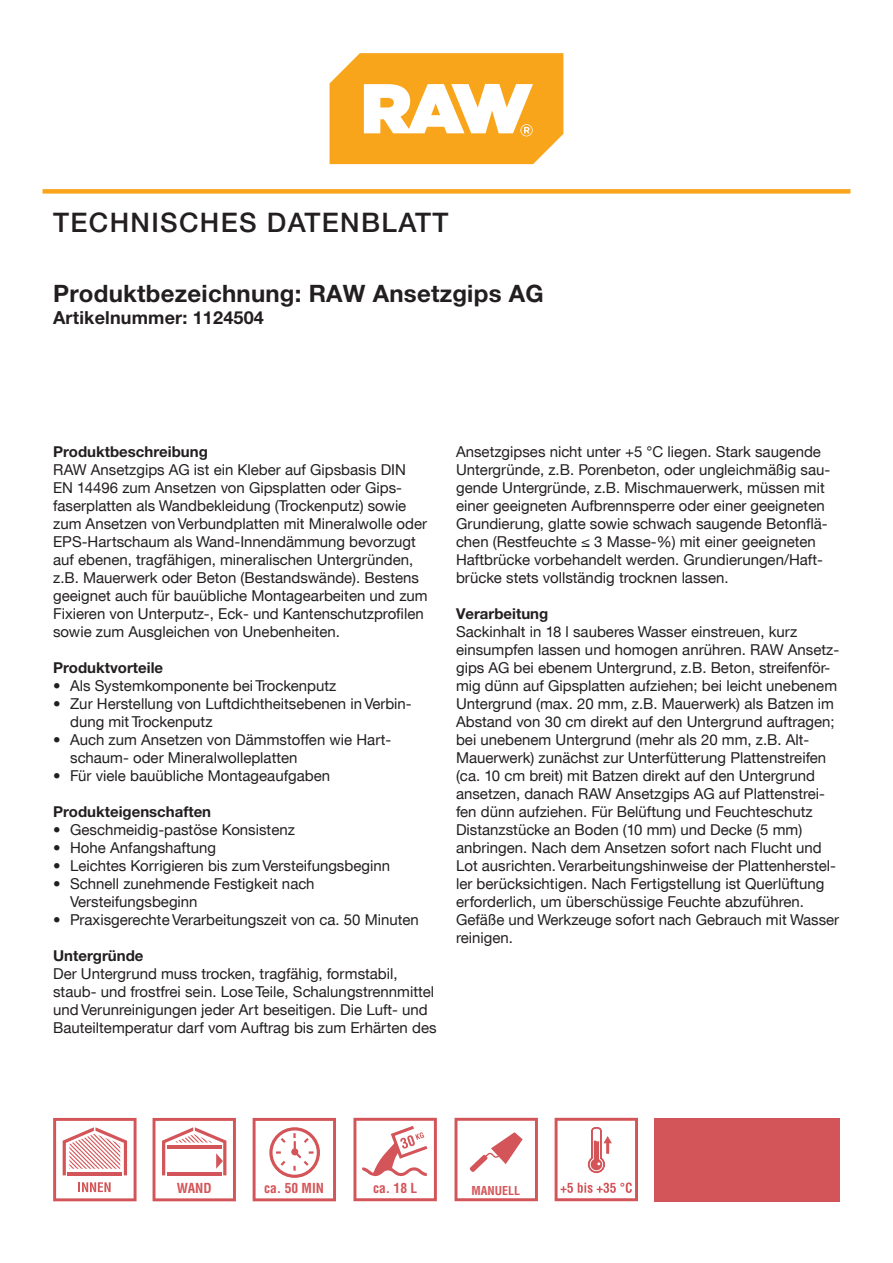
<style>
.page{position:relative;width:893px;height:1263px;background:#fff}
.page>*{position:absolute;margin:0;border:0;box-sizing:border-box;transform-origin:0 0}
.t1{font:500 27px "Helvetica Neue LT Pro";letter-spacing:.05em;color:#231f20}
.t2{font:700 24px "Helvetica Neue LT Pro";letter-spacing:.01em;color:#231f20}
.t3{font:700 18px "Helvetica Neue LT Pro";letter-spacing:.01em;color:#231f20}
.t4{font:15px/18px "Helvetica Neue CE";color:#231f20}
.t5{font:700 15px "Helvetica Neue LT Pro";color:#231f20}
.t6{font:700 condensed 13.5px "Helvetica LT Std";color:#d45559}
.t7{font:700 condensed 12px "Helvetica LT Std";color:#d45559}
</style>
<div class="page">
<svg style="left:330px;top:53px;width:233px;height:111px"></svg>
<div style="left:43px;top:189px;width:807px;height:5px;background:#f9a51b"></div>
<div style="left:655px;top:1118px;width:185px;height:83px;background:#d45559"></div>
<svg style="left:555px;top:1118px;width:83px;height:83px"></svg>
<svg style="left:253px;top:1118px;width:83px;height:83px"></svg>
<div style="left:291px;top:1148px;width:7px;height:7px;background:#d45559;border-radius:50%"></div>
<div style="left:269px;top:1127px;width:51px;height:51px;border:3px solid #d45559;border-radius:50%"></div>
<svg style="left:53px;top:1118px;width:84px;height:83px"></svg>
<svg style="left:153px;top:1118px;width:83px;height:83px"></svg>
<hr style="left:167px;top:1145px;width:55px;height:4px;background:#d45559">
<svg style="left:454px;top:1118px;width:84px;height:83px"></svg>
<svg style="left:353px;top:1118px;width:84px;height:83px"></svg>
<h1 class="t1" style="left:53px;top:206px;width:397px">TECHNISCHES DATENBLATT</h1>
<h2 class="t2" style="left:53px;top:279px;width:492px">Produktbezeichnung: RAW Ansetzgips AG</h2>
<p class="t3" style="left:53px;top:306px;width:212px">Artikelnummer: 1124504</p>
<p class="t5" style="left:53px;top:443px;width:156px">Produktbeschreibung</p>
<p class="t4" style="left:53px;top:461px;width:376px">RAW Ansetzgips AG ist ein Kleber auf Gipsbasis DIN EN 14496 zum Ansetzen von Gipsplatten oder Gips&shy;faserplatten als Wandbekleidung (Trockenputz) sowie zum Ansetzen von Verbundplatten mit Mineralwolle oder EPS-Hartschaum als Wand-Innendämmung bevorzugt auf ebenen, tragfähigen, mineralischen Untergründen, z.B. Mauerwerk oder Beton (Bestandswände). Bestens geeignet auch für bauübliche Montagearbeiten und zum Fixieren von Unterputz-, Eck- und Kantenschutzprofilen sowie zum Ausgleichen von Unebenheiten.</p>
<p class="t5" style="left:53px;top:659px;width:111px">Produktvorteile</p>
<p class="t4" style="left:53px;top:677px;width:285px">• Als Systemkomponente bei Trockenputz</p>
<p class="t4" style="left:70px;top:695px;width:343px;text-indent:-17px">• Zur Herstellung von Luftdichtheitsebenen in Verbin&shy;dung mit Trockenputz</p>
<p class="t4" style="left:70px;top:731px;width:323px;text-indent:-17px">• Auch zum Ansetzen von Dämmstoffen wie Hart&shy;schaum- oder Mineralwolleplatten</p>
<p class="t4" style="left:53px;top:767px;width:278px">• Für viele bauübliche Montageaufgaben</p>
<p class="t5" style="left:53px;top:803px;width:160px">Produkteigenschaften</p>
<p class="t4" style="left:53px;top:821px;width:243px">• Geschmeidig-pastöse Konsistenz</p>
<p class="t4" style="left:53px;top:839px;width:164px">• Hohe Anfangshaftung</p>
<p class="t4" style="left:53px;top:857px;width:338px">• Leichtes Korrigieren bis zum Versteifungsbeginn</p>
<p class="t4" style="left:70px;top:875px;width:246px;text-indent:-17px">• Schnell zunehmende Festigkeit nach<br>Versteifungsbeginn</p>
<p class="t4" style="left:53px;top:911px;width:367px">• Praxisgerechte Verarbeitungszeit von ca. 50 Minuten</p>
<p class="t5" style="left:53px;top:947px;width:92px">Untergründe</p>
<p class="t4" style="left:53px;top:965px;width:385px">Der Untergrund muss trocken, tragfähig, formstabil, staub- und frostfrei sein. Lose Teile, Schalungstrennmittel und Verunreinigungen jeder Art beseitigen. Die Luft- und Bauteiltemperatur darf vom Auftrag bis zum Erhärten des</p>
<p class="t4" style="left:456px;top:443px;width:376px">Ansetzgipses nicht unter +5 °C liegen. Stark saugende Untergründe, z.B. Porenbeton, oder ungleichmäßig sau&shy;gende Untergründe, z.B. Mischmauerwerk, müssen mit einer geeigneten Aufbrennsperre oder einer geeigneten Grundierung, glatte sowie schwach saugende Betonflä&shy;chen (Restfeuchte ≤ 3 Masse-%) mit einer geeigneten Haftbrücke vorbehandelt werden. Grundierungen/Haft&shy;brücke stets vollständig trocknen lassen.</p>
<p class="t5" style="left:456px;top:605px;width:94px">Verarbeitung</p>
<p class="t4" style="left:456px;top:623px;width:385px">Sackinhalt in 18 l sauberes Wasser einstreuen, kurz einsumpfen lassen und homogen anrühren. RAW Ansetz&shy;gips AG bei ebenem Untergrund, z.B. Beton, streifenför&shy;mig dünn auf Gipsplatten aufziehen; bei leicht unebenem Untergrund (max. 20 mm, z.B. Mauerwerk) als Batzen im Abstand von 30 cm direkt auf den Untergrund auftragen; bei unebenem Untergrund (mehr als 20 mm, z.B. Alt-Mauerwerk) zunächst zur Unterfütterung Plattenstreifen (ca. 10 cm breit) mit Batzen direkt auf den Untergrund ansetzen, danach RAW Ansetzgips AG auf Plattenstrei&shy;fen dünn aufziehen. Für Belüftung und Feuchteschutz Distanzstücke an Boden (10 mm) und Decke (5 mm) anbringen. Nach dem Ansetzen sofort nach Flucht und Lot ausrichten. Verarbeitungshinweise der Plattenherstel&shy;ler berücksichtigen. Nach Fertigstellung ist Querlüftung erforderlich, um überschüssige Feuchte abzuführen.<br>Gefäße und Werkzeuge sofort nach Gebrauch mit Wasser reinigen.</p>
<p class="t6" style="left:177px;top:1179px;width:37px">WAND</p>
<p class="t6" style="left:264px;top:1179px;width:61px">ca. 50 MIN</p>
<p class="t6" style="left:373px;top:1179px;width:46px">ca. 18 L</p>
<p class="t7" style="left:472px;top:1182px;width:50px">MANUELL</p>
</div>
